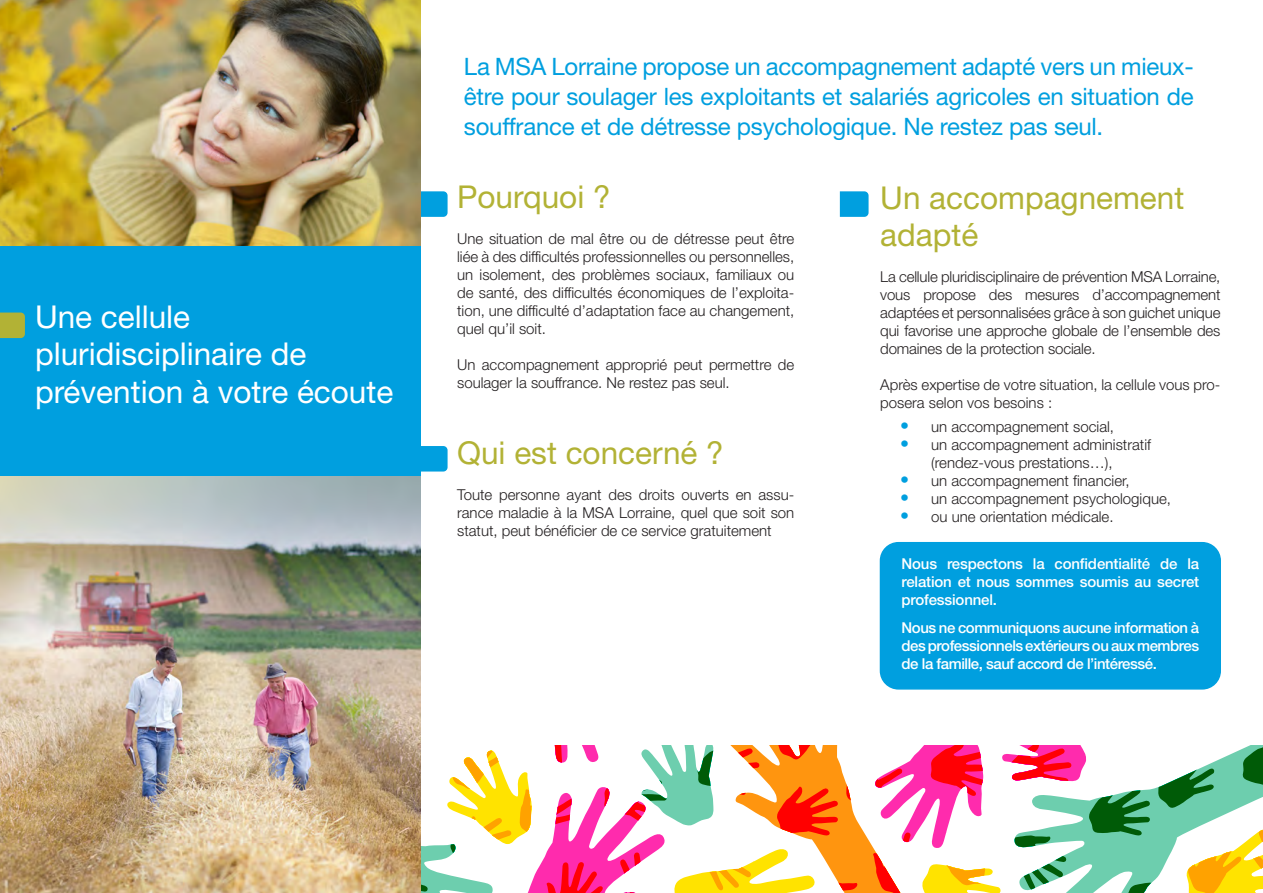
<style>
.page{position:relative;width:1263px;height:893px;background:#fff}
.page>*{position:absolute;margin:0;border:0;box-sizing:border-box;transform-origin:0 0}
.t1{font:31.5px/37.8px "Helvetica Neue LT Std";color:#fff}
.t2{font:31.5px/37.8px "Helvetica Neue LT Std";color:#b2b235}
.t3{font:24px/30px "Helvetica Neue LT Std";letter-spacing:-.01em;color:#009fdf;text-align:justify}
.t4{font:300 15px/18px "Helvetica Neue LT Std";color:#231f20;text-align:justify}
.t5{font:500 15px/18px "Helvetica Neue LT Std";letter-spacing:-.03em;color:#fff;text-align:justify}
.s1{font-size:18px;color:#009fdf}
</style>
<div class="page">
<svg style="left:421px;top:746px;width:842px;height:147px"></svg>
<div style="left:880px;top:543px;width:340px;height:146px;background:#009fdf;border-radius:18px"></div>
<div style="left:880px;top:542px;width:341px;height:148px;border:2px solid #009fdf;border-radius:18px"></div>
<div style="left:0;top:26px;width:421px;height:867px;background:#009fdf"></div>
<svg style="left:421px;top:191px;width:27px;height:26px"></svg>
<svg style="left:421px;top:446px;width:27px;height:26px"></svg>
<svg style="left:840px;top:191px;width:28px;height:26px"></svg>
<svg style="left:0;top:313px;width:25px;height:25px"></svg>
<img style="left:0;top:0;width:421px;height:245px">
<img style="left:0;top:476px;width:421px;height:417px">
<p class="t1" style="left:35px;top:297px;width:360px">Une cellule pluridisciplinaire de prévention à votre écoute</p>
<p class="t3" style="left:464px;top:51px;width:731px">La MSA Lorraine propose un accompagnement adapté vers un mieux&shy;être pour soulager les exploitants et salariés agricoles en situation de souffrance et de détresse psychologique. Ne restez pas seul.</p>
<p class="t2" style="left:457px;top:177px;width:155px">Pourquoi ?</p>
<p class="t4" style="left:457px;top:229px;width:339px">Une situation de mal être ou de détresse peut être liée à des difficultés professionnelles ou personnelles, un isolement, des problèmes sociaux, familiaux ou de santé, des difficultés économiques de l’exploita&shy;tion, une difficulté d’adaptation face au changement, quel qu’il soit.</p>
<p class="t4" style="left:457px;top:355px;width:339px">Un accompagnement approprié peut permettre de soulager la souffrance. Ne restez pas seul.</p>
<p class="t2" style="left:457px;top:433px;width:268px">Qui est concerné ?</p>
<p class="t4" style="left:457px;top:485px;width:339px">Toute personne ayant des droits ouverts en assu&shy;rance maladie à la MSA Lorraine, quel que soit son statut, peut bénéficier de ce service gratuitement</p>
<p class="t2" style="left:880px;top:178px;width:306px">Un accompagnement adapté</p>
<p class="t4" style="left:880px;top:268px;width:342px">La cellule pluridisciplinaire de prévention MSA Lorraine, vous propose des mesures d’accompagnement adaptées et personnalisées grâce à son guichet unique qui favorise une approche globale de l’ensemble des domaines de la protection sociale.</p>
<p class="t4" style="left:880px;top:376px;width:342px">Après expertise de votre situation, la cellule vous pro&shy;posera selon vos besoins :</p>
<p class="t4" style="left:900px;top:417px;width:216px"><span class="s1">•</span> un accompagnement social,</p>
<p class="t4" style="left:900px;top:435px;width:252px;text-align:center"><span class="s1">•</span> un accompagnement administratif (rendez-vous prestations…),</p>
<p class="t4" style="left:900px;top:471px;width:231px"><span class="s1">•</span> un accompagnement financier,</p>
<p class="t4" style="left:900px;top:489px;width:272px"><span class="s1">•</span> un accompagnement psychologique,</p>
<p class="t4" style="left:900px;top:507px;width:215px"><span class="s1">•</span> ou une orientation médicale.</p>
<p class="t5" style="left:901px;top:554px;width:299px">Nous respectons la confidentialité de la relation et nous sommes soumis au secret professionnel.</p>
<p class="t5" style="left:901px;top:619px;width:299px">Nous ne communiquons aucune information à des professionnels extérieurs ou aux membres de la famille, sauf accord de l’intéressé.</p>
</div>
